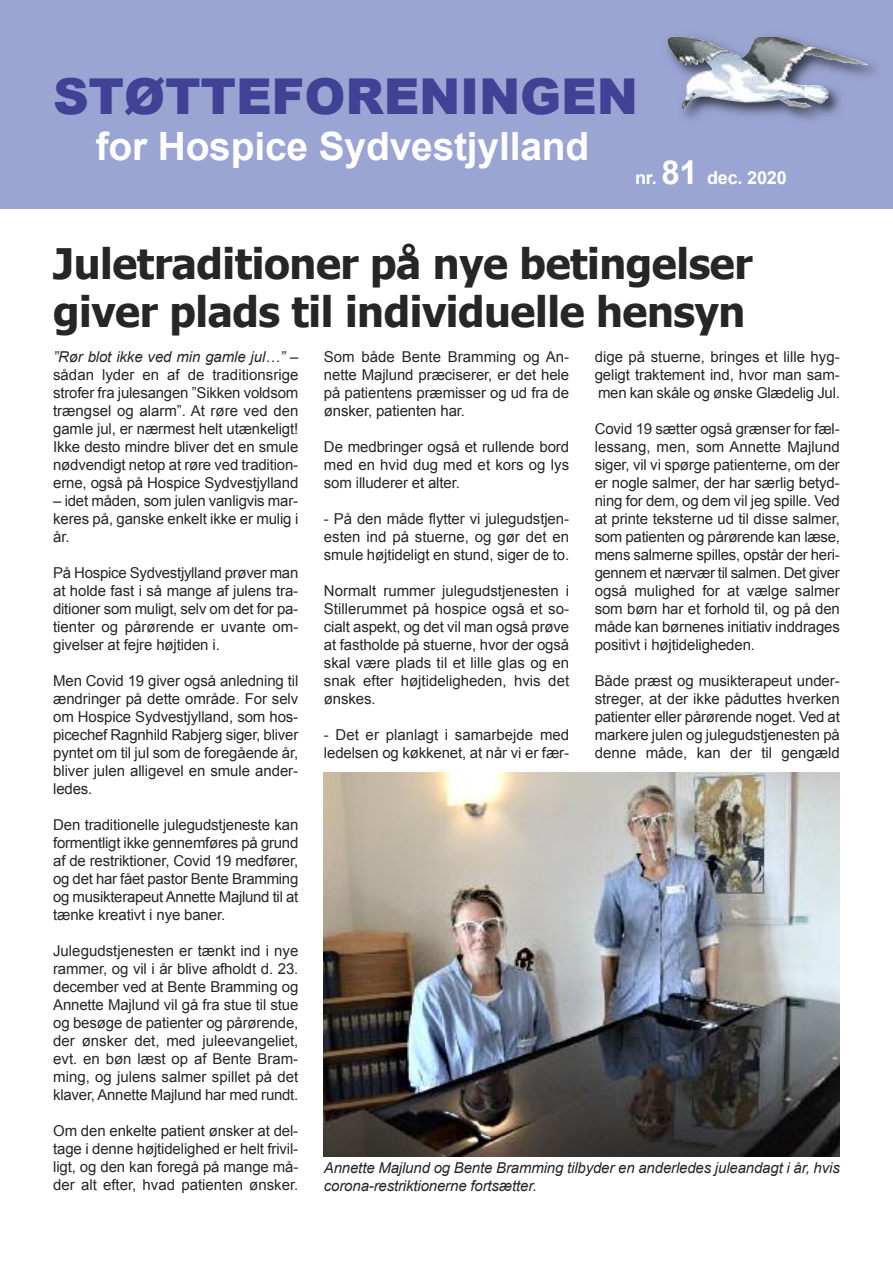
<style>
.page{position:relative;width:893px;height:1263px;background:#fff}
.page>*{position:absolute;margin:0;border:0;box-sizing:border-box;transform-origin:0 0}
.t1{font:900 49.5px "Arial";letter-spacing:-.005em;color:#404296}
.t2{font:700 42px/48px "Tahoma";letter-spacing:-.01em;color:#272627}
.t3{font:700 39px "Arial";letter-spacing:-.005em;color:#fff}
.t4{font:700 18px "Arial";letter-spacing:-.01em;color:#fff}
.t5{font:15px/18px "Arial";letter-spacing:-.01em;color:#272627;text-align:justify}
.t6{font:italic 15px/18px "Arial";letter-spacing:-.01em;color:#272627}
.s1{font-size:33px}
.s2{font-style:italic}
</style>
<div class="page">
<div style="left:0;top:0;width:893px;height:208px;background:#9ba5d3"></div>
<img style="left:667px;top:35px;width:209px;height:85px">
<img style="left:768px;top:36px;width:100px;height:29px">
<img style="left:324px;top:773px;width:516px;height:383px">
<h1 class="t1" style="left:53px;top:59px;width:586px">STØTTEFORENINGEN</h1>
<h3 class="t3" style="left:96px;top:125px;width:495px">for Hospice Sydvestjylland</h3>
<p class="t4" style="left:635px;top:167px;width:153px">nr. <span class="s1">81</span> dec. 2020</p>
<h2 class="t2" style="left:53px;top:238px;width:701px">Juletraditioner på nye betingelser giver plads til individuelle hensyn</h2>
<p class="t5" style="left:53px;top:348px;width:247px"><span class="s2">”Rør blot ikke ved min gamle jul…”</span> – sådan lyder en af de traditionsrige strofer fra julesangen ”Sikken voldsom trængsel og alarm”. At røre ved den gamle jul, er nærmest helt utænkeligt!<br>Ikke desto mindre bliver det en smule nødvendigt netop at røre ved tradition&shy;erne, også på Hospice Sydvestjylland</p>
<p class="t5" style="left:53px;top:492px;width:247px">– idet måden, som julen vanligvis mar&shy;keres på, ganske enkelt ikke er mulig i år.</p>
<p class="t5" style="left:53px;top:564px;width:247px">På Hospice Sydvestjylland prøver man at holde fast i så mange af julens tra&shy;ditioner som muligt, selv om det for pa&shy;tienter og pårørende er uvante om&shy;givelser at fejre højtiden i.</p>
<p class="t5" style="left:53px;top:672px;width:247px">Men Covid 19 giver også anledning til ændringer på dette område. For selv om Hospice Sydvestjylland, som hos&shy;picechef Ragnhild Rabjerg siger, bliver pyntet om til jul som de foregående år, bliver julen alligevel en smule ander&shy;ledes.</p>
<p class="t5" style="left:53px;top:816px;width:247px">Den traditionelle julegudstjeneste kan formentligt ikke gennemføres på grund af de restriktioner, Covid 19 medfører, og det har fået pastor Bente Bramming og musikterapeut Annette Majlund til at tænke kreativt i nye baner.</p>
<p class="t5" style="left:53px;top:942px;width:247px">Julegudstjenesten er tænkt ind i nye rammer, og vil i år blive afholdt d. 23. december ved at Bente Bramming og Annette Majlund vil gå fra stue til stue og besøge de patienter og pårørende, der ønsker det, med juleevangeliet, evt. en bøn læst op af Bente Bram&shy;ming, og julens salmer spillet på det klaver, Annette Majlund har med rundt.</p>
<p class="t5" style="left:53px;top:1122px;width:247px">Om den enkelte patient ønsker at del&shy;tage i denne højtidelighed er helt frivil&shy;ligt, og den kan foregå på mange må&shy;der alt efter, hvad patienten ønsker.</p>
<p class="t5" style="left:324px;top:348px;width:247px">Som både Bente Bramming og An&shy;nette Majlund præciserer, er det hele på patientens præmisser og ud fra de ønsker, patienten har.</p>
<p class="t5" style="left:324px;top:438px;width:247px">De medbringer også et rullende bord med en hvid dug med et kors og lys som illuderer et alter.</p>
<p class="t5" style="left:324px;top:510px;width:247px">- På den måde flytter vi julegudstjen&shy;esten ind på stuerne, og gør det en smule højtideligt en stund, siger de to.</p>
<p class="t5" style="left:324px;top:582px;width:247px">Normalt rummer julegudstjenesten i Stillerummet på hospice også et so&shy;cialt aspekt, og det vil man også prøve at fastholde på stuerne, hvor der også skal være plads til et lille glas og en snak efter højtideligheden, hvis det ønskes.</p>
<p class="t5" style="left:324px;top:726px;width:247px">- Det er planlagt i samarbejde med ledelsen og køkkenet, at når vi er fær-</p>
<p class="t5" style="left:595px;top:348px;width:247px">dige på stuerne, bringes et lille hyg&shy;geligt traktement ind, hvor man sam&shy;men kan skåle og ønske Glædelig Jul.</p>
<p class="t5" style="left:595px;top:420px;width:247px">Covid 19 sætter også grænser for fæl&shy;lessang, men, som Annette Majlund siger, vil vi spørge patienterne, om der er nogle salmer, der har særlig betyd&shy;ning for dem, og dem vil jeg spille. Ved at printe teksterne ud til disse salmer, som patienten og pårørende kan læse, mens salmerne spilles, opstår der heri&shy;gennem et nærvær til salmen. Det giver også mulighed for at vælge salmer som børn har et forhold til, og på den måde kan børnenes initiativ inddrages positivt i højtideligheden.</p>
<p class="t5" style="left:595px;top:672px;width:247px">Både præst og musikterapeut under&shy;streger, at der ikke påduttes hverken patienter eller pårørende noget. Ved at markere julen og julegudstjenesten på denne måde, kan der til gengæld</p>
<p class="t6" style="left:324px;top:1158px;width:517px">Annette Majlund og Bente Bramming tilbyder en anderledes juleandagt i år, hvis corona-restriktionerne fortsætter.</p>
</div>
